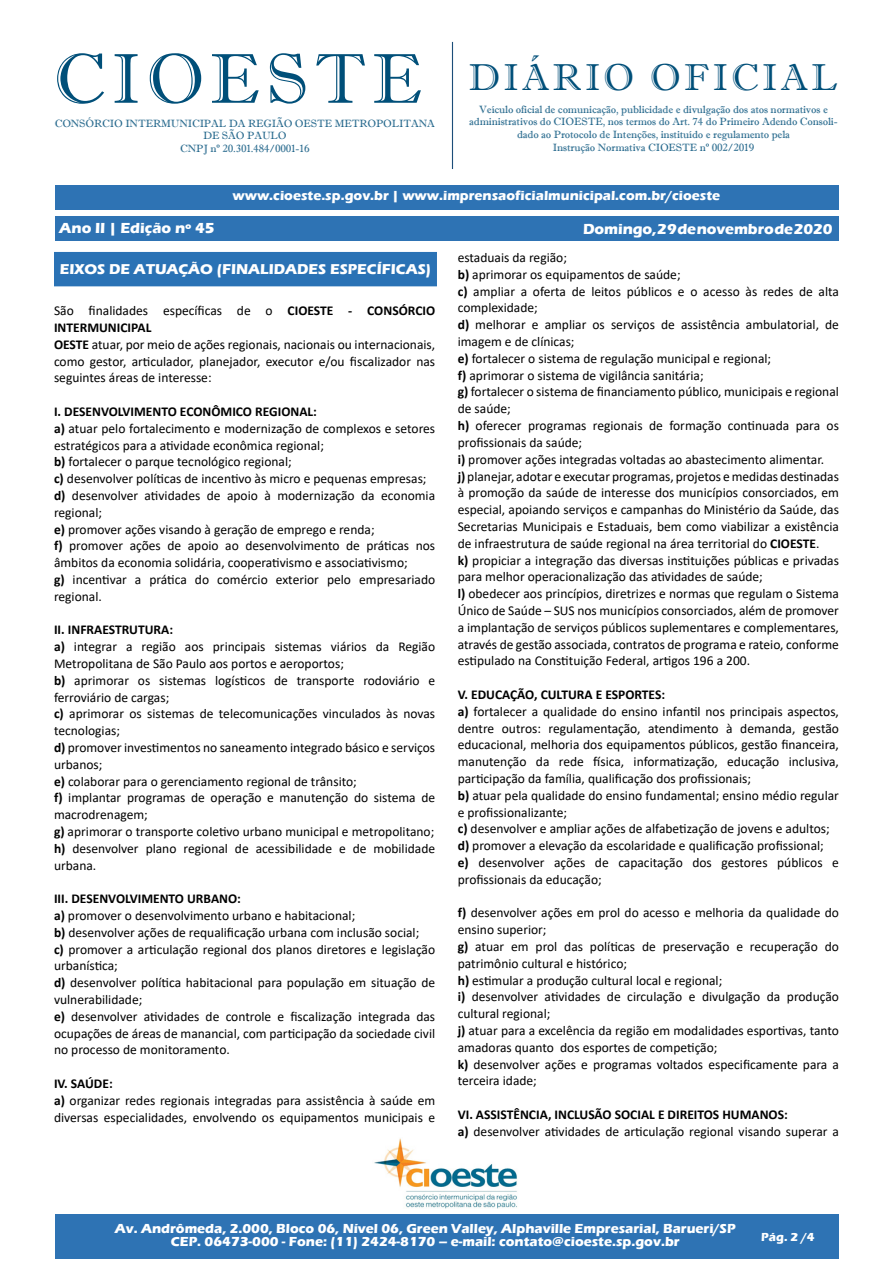
<style>
.page{position:relative;width:893px;height:1263px;background:#fff}
.page>*{position:absolute;margin:0;border:0;box-sizing:border-box;transform-origin:0 0}
.t1{font:70.5px "Imprint MT Shadow";letter-spacing:.09em;color:#004f79}
.t2{font:37.5px "Imprint MT Shadow";letter-spacing:.09em;color:#004f79}
.t3{font:700 15px "Eras ITC";letter-spacing:-.005em;color:#fff}
.t4{font:700 14.7px "Eras ITC";color:#fff}
.t5{font:13.5px/16.8px "Calibri";color:#000}
.t6{font:700 13.5px/16.8px "Calibri";color:#000}
.t7{font:700 13.5px/13.5px "Eras ITC";color:#fff;text-align:center}
.t8{font:700 12px "Eras ITC";color:#fff}
.t9{font:10.5px/12.6px "Imprint MT Shadow";color:#004f79;text-align:center}
.s1{font-weight:400}
.s2{font-weight:700}
</style>
<div class="page">
<div style="left:55px;top:185px;width:783px;height:24px;background:#2e73b4"></div>
<hr style="left:452px;top:42px;width:1px;height:127px;background:#1c4e79">
<div style="left:56px;top:217px;width:783px;height:24px;background:#2e73b4"></div>
<img style="left:374px;top:1138px;width:143px;height:71px">
<div style="left:55px;top:1214px;width:783px;height:45px;background:#2e73b4"></div>
<div style="left:55px;top:252px;width:381px;height:34px;background:#2a72b5"></div>
<h1 class="t1" style="left:54px;top:37px;width:369px">CIOESTE</h1>
<p class="t9" style="left:55px;top:117px;width:382px">CONSÓRCIO INTERMUNICIPAL DA REGIÃO OESTE METROPOLITANA<br>DE SÃO PAULO<br>CNPJ nº 20.301.484/0001-16</p>
<h2 class="t2" style="left:468px;top:55px;width:371px">DIÁRIO OFICIAL</h2>
<p class="t9" style="left:469px;top:103px;width:370px">Veículo oficial de comunicação, publicidade e divulgação dos atos normativos e administrativos do CIOESTE, nos termos do Art. 74 do Primeiro Adendo Consoli&shy;dado ao Protocolo de Intenções, instituído e regulamento pela<br>Instrução Normativa CIOESTE nº 002/2019</p>
<p class="t7" style="left:232px;top:189px;width:489px">www.cioeste.sp.gov.br | www.imprensaoficialmunicipal.com.br/cioeste</p>
<p class="t3" style="left:59px;top:219px;width:157px">Ano II | Edição nº 45</p>
<p class="t3" style="left:583px;top:220px;width:251px">Domingo, 29 de novembro de 2020</p>
<p class="t4" style="left:60px;top:261px;width:373px">EIXOS DE ATUAÇÃO (FINALIDADES ESPECÍFICAS)</p>
<p class="t6" style="left:54px;top:302px;width:383px"><span class="s1">São finalidades específicas de o</span> CIOESTE - CONSÓRCIO<br>INTERMUNICIPAL</p>
<p class="t5" style="left:54px;top:336px;width:383px;text-align:justify"><span class="s2">OESTE</span> atuar, por meio de ações regionais, nacionais ou internacionais, como gestor, articulador, planejador, executor e/ou fiscalizador nas seguintes áreas de interesse:</p>
<p class="t6" style="left:54px;top:403px;width:264px">I. DESENVOLVIMENTO ECONÔMICO REGIONAL:</p>
<p class="t5" style="left:54px;top:420px;width:383px"><span class="s2">a)</span> atuar pelo fortalecimento e modernização de complexos e setores estratégicos para a atividade econômica regional;</p>
<p class="t5" style="left:54px;top:453px;width:239px"><span class="s2">b)</span> fortalecer o parque tecnológico regional;</p>
<p class="t5" style="left:54px;top:470px;width:374px"><span class="s2">c)</span> desenvolver políticas de incentivo às micro e pequenas empresas;</p>
<p class="t5" style="left:54px;top:487px;width:383px"><span class="s2">d)</span> desenvolver atividades de apoio à modernização da economia regional;</p>
<p class="t5" style="left:54px;top:520px;width:322px"><span class="s2">e)</span> promover ações visando à geração de emprego e renda;</p>
<p class="t5" style="left:54px;top:537px;width:383px"><span class="s2">f)</span> promover ações de apoio ao desenvolvimento de práticas nos âmbitos da economia solidária, cooperativismo e associativismo;</p>
<p class="t5" style="left:54px;top:571px;width:383px"><span class="s2">g)</span> incentivar a prática do comércio exterior pelo empresariado regional.</p>
<p class="t6" style="left:54px;top:621px;width:121px">II. INFRAESTRUTURA:</p>
<p class="t5" style="left:54px;top:638px;width:383px"><span class="s2">a)</span> integrar a região aos principais sistemas viários da Região<br>Metropolitana de São Paulo aos portos e aeroportos;</p>
<p class="t5" style="left:54px;top:672px;width:383px"><span class="s2">b)</span> aprimorar os sistemas logísticos de transporte rodoviário e ferroviário de cargas;</p>
<p class="t5" style="left:54px;top:705px;width:383px"><span class="s2">c)</span> aprimorar os sistemas de telecomunicações vinculados às novas tecnologias;</p>
<p class="t5" style="left:54px;top:739px;width:383px"><span class="s2">d)</span> promover investimentos no saneamento integrado básico e serviços urbanos;</p>
<p class="t5" style="left:54px;top:772px;width:304px"><span class="s2">e)</span> colaborar para o gerenciamento regional de trânsito;</p>
<p class="t5" style="left:54px;top:789px;width:383px"><span class="s2">f)</span> implantar programas de operação e manutenção do sistema de macrodrenagem;</p>
<p class="t5" style="left:54px;top:823px;width:382px"><span class="s2">g)</span> aprimorar o transporte coletivo urbano municipal e metropolitano;</p>
<p class="t5" style="left:54px;top:840px;width:383px"><span class="s2">h)</span> desenvolver plano regional de acessibilidade e de mobilidade urbana.</p>
<p class="t6" style="left:54px;top:890px;width:188px">III. DESENVOLVIMENTO URBANO:</p>
<p class="t5" style="left:54px;top:907px;width:303px"><span class="s2">a)</span> promover o desenvolvimento urbano e habitacional;</p>
<p class="t5" style="left:54px;top:924px;width:367px"><span class="s2">b)</span> desenvolver ações de requalificação urbana com inclusão social;</p>
<p class="t5" style="left:54px;top:940px;width:383px"><span class="s2">c)</span> promover a articulação regional dos planos diretores e legislação urbanística;</p>
<p class="t5" style="left:54px;top:974px;width:383px"><span class="s2">d)</span> desenvolver política habitacional para população em situação de vulnerabilidade;</p>
<p class="t5" style="left:54px;top:1008px;width:383px;text-align:justify"><span class="s2">e)</span> desenvolver atividades de controle e fiscalização integrada das ocupações de áreas de manancial, com participação da sociedade civil no processo de monitoramento.</p>
<p class="t6" style="left:54px;top:1075px;width:60px">IV. SAÚDE:</p>
<p class="t5" style="left:54px;top:1092px;width:383px"><span class="s2">a)</span> organizar redes regionais integradas para assistência à saúde em diversas especialidades, envolvendo os equipamentos municipais e</p>
<p class="t5" style="left:458px;top:249px;width:111px">estaduais da região;</p>
<p class="t5" style="left:458px;top:266px;width:224px"><span class="s2">b)</span> aprimorar os equipamentos de saúde;</p>
<p class="t5" style="left:458px;top:282px;width:383px"><span class="s2">c)</span> ampliar a oferta de leitos públicos e o acesso às redes de alta complexidade;</p>
<p class="t5" style="left:458px;top:316px;width:383px"><span class="s2">d)</span> melhorar e ampliar os serviços de assistência ambulatorial, de imagem e de clínicas;</p>
<p class="t5" style="left:458px;top:350px;width:315px"><span class="s2">e)</span> fortalecer o sistema de regulação municipal e regional;</p>
<p class="t5" style="left:458px;top:366px;width:247px"><span class="s2">f)</span> aprimorar o sistema de vigilância sanitária;</p>
<p class="t5" style="left:458px;top:383px;width:383px"><span class="s2">g)</span> fortalecer o sistema de financiamento público, municipais e regional de saúde;</p>
<p class="t5" style="left:458px;top:417px;width:383px"><span class="s2">h)</span> oferecer programas regionais de formação continuada para os profissionais da saúde;</p>
<p class="t5" style="left:458px;top:450px;width:368px"><span class="s2">i)</span> promover ações integradas voltadas ao abastecimento alimentar.</p>
<p class="t5" style="left:458px;top:467px;width:383px;text-align:justify"><span class="s2">j)</span> planejar, adotar e executar programas, projetos e medidas destinadas à promoção da saúde de interesse dos municípios consorciados, em especial, apoiando serviços e campanhas do Ministério da Saúde, das Secretarias Municipais e Estaduais, bem como viabilizar a existência de infraestrutura de saúde regional na área territorial do <span class="s2">CIOESTE</span>.</p>
<p class="t5" style="left:458px;top:551px;width:383px"><span class="s2">k)</span> propiciar a integração das diversas instituições públicas e privadas para melhor operacionalização das atividades de saúde;</p>
<p class="t5" style="left:458px;top:585px;width:383px;text-align:justify"><span class="s2">l)</span> obedecer aos princípios, diretrizes e normas que regulam o Sistema Único de Saúde – SUS nos municípios consorciados, além de promover a implantação de serviços públicos suplementares e complementares, através de gestão associada, contratos de programa e rateio, conforme estipulado na Constituição Federal, artigos 196 a 200.</p>
<p class="t6" style="left:458px;top:686px;width:209px">V. EDUCAÇÃO, CULTURA E ESPORTES:</p>
<p class="t5" style="left:458px;top:702px;width:383px;text-align:justify"><span class="s2">a)</span> fortalecer a qualidade do ensino infantil nos principais aspectos, dentre outros: regulamentação, atendimento à demanda, gestão educacional, melhoria dos equipamentos públicos, gestão financeira, manutenção da rede física, informatização, educação inclusiva, participação da família, qualificação dos profissionais;</p>
<p class="t5" style="left:458px;top:786px;width:383px"><span class="s2">b)</span> atuar pela qualidade do ensino fundamental; ensino médio regular e profissionalizante;</p>
<p class="t5" style="left:458px;top:820px;width:373px"><span class="s2">c)</span> desenvolver e ampliar ações de alfabetização de jovens e adultos;</p>
<p class="t5" style="left:458px;top:837px;width:368px"><span class="s2">d)</span> promover a elevação da escolaridade e qualificação profissional;</p>
<p class="t5" style="left:458px;top:854px;width:383px"><span class="s2">e)</span> desenvolver ações de capacitação dos gestores públicos e profissionais da educação;</p>
<p class="t5" style="left:458px;top:904px;width:383px"><span class="s2">f)</span> desenvolver ações em prol do acesso e melhoria da qualidade do ensino superior;</p>
<p class="t5" style="left:458px;top:938px;width:383px"><span class="s2">g)</span> atuar em prol das políticas de preservação e recuperação do patrimônio cultural e histórico;</p>
<p class="t5" style="left:458px;top:971px;width:266px"><span class="s2">h)</span> estimular a produção cultural local e regional;</p>
<p class="t5" style="left:458px;top:988px;width:383px"><span class="s2">i)</span> desenvolver atividades de circulação e divulgação da produção cultural regional;</p>
<p class="t5" style="left:458px;top:1022px;width:383px"><span class="s2">j)</span> atuar para a excelência da região em modalidades esportivas, tanto amadoras quanto dos esportes de competição;</p>
<p class="t5" style="left:458px;top:1055px;width:383px"><span class="s2">k)</span> desenvolver ações e programas voltados especificamente para a terceira idade;</p>
<p class="t6" style="left:458px;top:1106px;width:332px">VI. ASSISTÊNCIA, INCLUSÃO SOCIAL E DIREITOS HUMANOS:</p>
<p class="t5" style="left:458px;top:1122px;width:383px"><span class="s2">a)</span> desenvolver atividades de articulação regional visando superar a</p>
<p class="t7" style="left:115px;top:1221px;width:622px">Av. Andrômeda, 2.000, Bloco 06, Nível 06, Green Valley, Alphaville Empresarial, Barueri/SP<br>CEP. 06473-000 - Fone: (11) 2424-8170 – e-mail: contato@cioeste.sp.gov.br</p>
<p class="t8" style="left:761px;top:1230px;width:55px">Pág. 2 /4</p>
</div>
